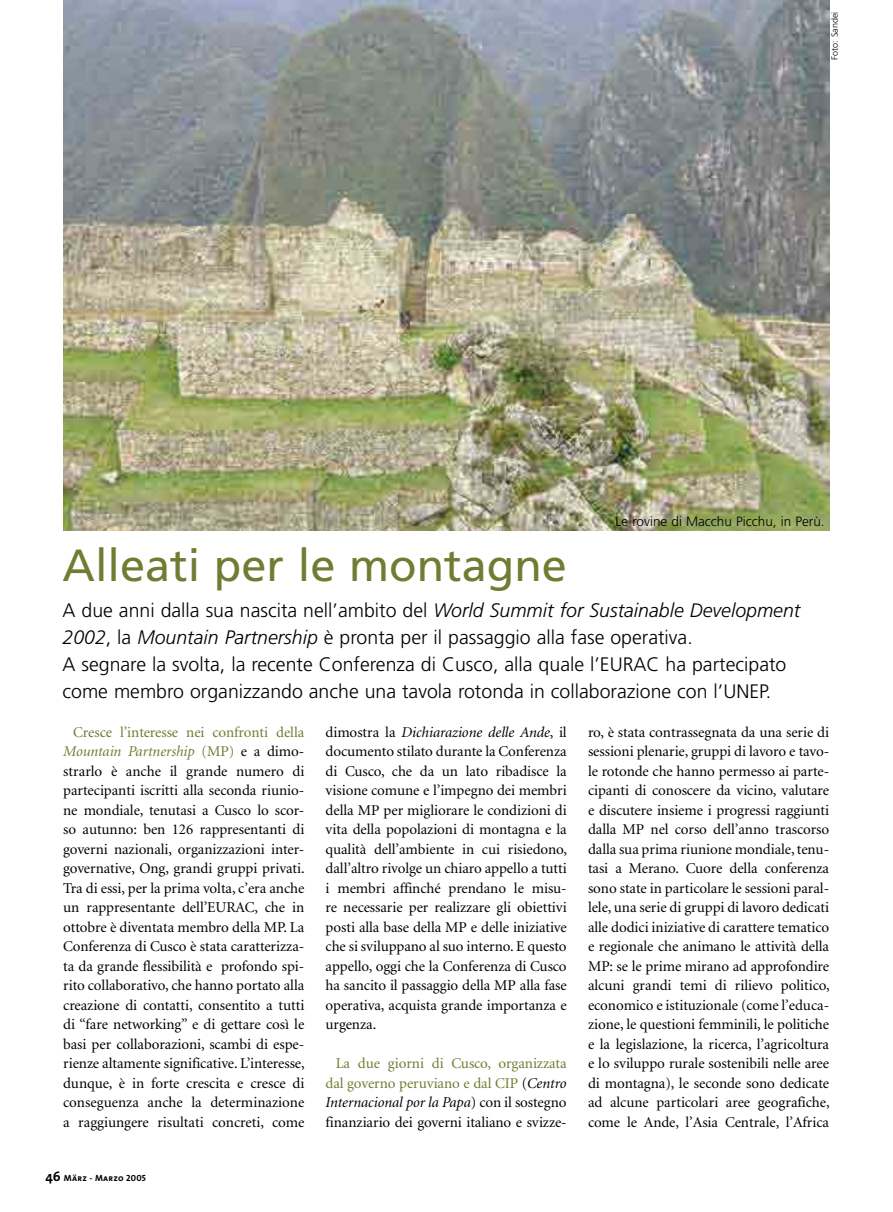
<style>
.page{position:relative;width:893px;height:1212px;background:#fff}
.page>*{position:absolute;margin:0;border:0;box-sizing:border-box;transform-origin:0 0}
.t1{font:45px "Frutiger";color:#6e7d32}
.t2{font:300 19.5px/27px "Frutiger";color:#000}
.t3{font:15px/19.5px "Minion";letter-spacing:-.005em;color:#000;text-align:justify}
.t4{font:15px/19.5px "Minion";letter-spacing:-.005em;color:#6e7d32;text-align:justify}
.t5{font:300 13.5px "Frutiger";color:#000}
.t6{font:9px "The Sans Bold Caps";letter-spacing:.025em;color:#000}
.t7{font:300 9px "Frutiger";color:#000}
.s1{font-style:italic}
.s2{color:#6e7d32}
.s3{font-style:italic;color:#6e7d32}
.s4{color:#000}
.s5{font-style:italic;color:#000}
.s6{font-family:"The Sans";font-weight:700;font-size:13.5px}
</style>
<div class="page">
<img style="left:64px;top:0;width:764px;height:530px">
<p class="t7" style="left:829px;top:60px;width:49px;rotate:-90deg">Foto: Sandei</p>
<p class="t5" style="left:615px;top:514px;width:211px">Le rovine di Macchu Picchu, in Perù.</p>
<h1 class="t1" style="left:62px;top:539px;width:505px">Alleati per le montagne</h1>
<p class="t2" style="left:62px;top:597px;width:739px">A due anni dalla sua nascita nell’ambito del <span class="s1">World Summit for Sustainable Development 2002</span>, la <span class="s1">Mountain Partnership</span> è pronta per il passaggio alla fase operativa.<br>A segnare la svolta, la recente Conferenza di Cusco, alla quale l’EURAC ha partecipato come membro organizzando anche una tavola rotonda in collaborazione con l’UNEP.</p>
<p class="t3" style="left:63px;top:723px;width:243px;text-indent:10px"><span class="s2">Cresce l’interesse nei confronti della </span><span class="s3">Mountain Partnership</span> <span class="s2">(MP)</span> e a dimo&shy;strarlo è anche il grande numero di partecipanti iscritti alla seconda riunio&shy;ne mondiale, tenutasi a Cusco lo scor&shy;so autunno: ben 126 rappresentanti di governi nazionali, organizzazioni inter&shy;governative, Ong, grandi gruppi privati.<br>Tra di essi, per la prima volta, c’era anche un rappresentante dell’EURAC, che in ottobre è diventata membro della MP. La Conferenza di Cusco è stata caratterizza&shy;ta da grande flessibilità e profondo spi&shy;rito collaborativo, che hanno portato alla creazione di contatti, consentito a tutti di “fare networking” e di gettare così le basi per collaborazioni, scambi di espe&shy;rienze altamente significative. L’interesse, dunque, è in forte crescita e cresce di conseguenza anche la determinazione a raggiungere risultati concreti, come</p>
<p class="t3" style="left:325px;top:723px;width:243px">dimostra la <span class="s1">Dichiarazione delle Ande</span>, il documento stilato durante la Conferenza di Cusco, che da un lato ribadisce la visione comune e l’impegno dei membri della MP per migliorare le condizioni di vita della popolazioni di montagna e la qualità dell’ambiente in cui risiedono, dall’altro rivolge un chiaro appello a tutti i membri affinché prendano le misu&shy;re necessarie per realizzare gli obiettivi posti alla base della MP e delle iniziative che si sviluppano al suo interno. E questo appello, oggi che la Conferenza di Cusco ha sancito il passaggio della MP alla fase operativa, acquista grande importanza e urgenza.</p>
<p class="t4" style="left:325px;top:1054px;width:242px;text-indent:10px">La due giorni di Cusco, organizzata dal governo peruviano e dal CIP <span class="s4">(</span><span class="s5">Centro Internacional por la Papa</span><span class="s4">) con il sostegno finanziario dei governi italiano e svizze-</span></p>
<p class="t6" style="left:46px;top:1170px;width:102px"><span class="s6">46</span> März - Marzo 2005</p>
<p class="t3" style="left:588px;top:723px;width:243px">ro, è stata contrassegnata da una serie di sessioni plenarie, gruppi di lavoro e tavo&shy;le rotonde che hanno permesso ai parte&shy;cipanti di conoscere da vicino, valutare e discutere insieme i progressi raggiunti dalla MP nel corso dell’anno trascorso dalla sua prima riunione mondiale, tenu&shy;tasi a Merano. Cuore della conferenza sono state in particolare le sessioni paral&shy;lele, una serie di gruppi di lavoro dedicati alle dodici iniziative di carattere tematico e regionale che animano le attività della MP: se le prime mirano ad approfondire alcuni grandi temi di rilievo politico, economico e istituzionale (come l’educa&shy;zione, le questioni femminili, le politiche e la legislazione, la ricerca, l’agricoltura e lo sviluppo rurale sostenibili nelle aree di montagna), le seconde sono dedicate ad alcune particolari aree geografiche, come le Ande, l’Asia Centrale, l’Africa</p>
</div>
